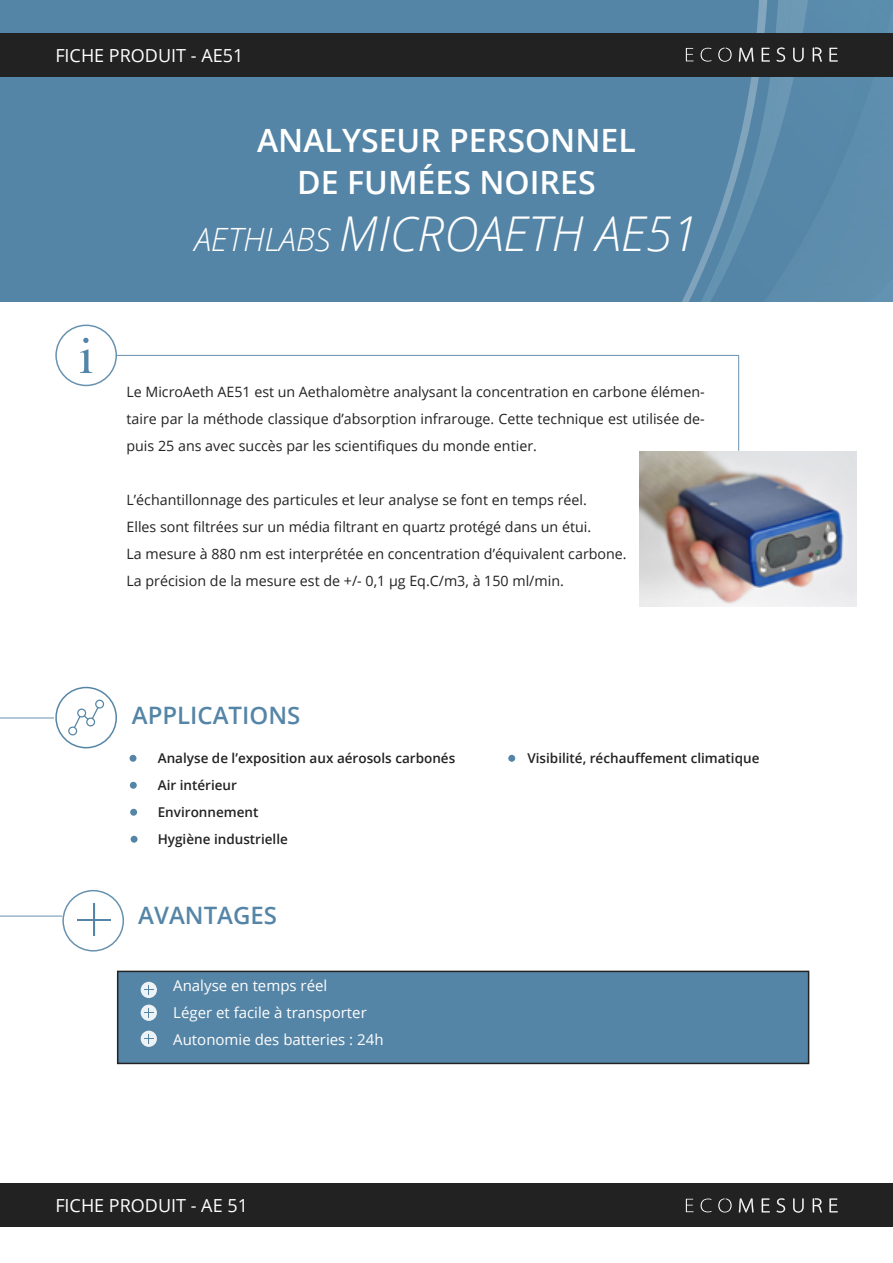
<style>
.page{position:relative;width:893px;height:1263px;background:#fff}
.page>*{position:absolute;margin:0;border:0;box-sizing:border-box;transform-origin:0 0}
.t1{font:italic 300 48px "Open Sans";color:#fff}
.t2{font:600 32.1px "Open Sans";color:#fff}
.t3{font:600 24px "Open Sans";color:#5585a6}
.t4{font:18px "Open Sans";color:#fff}
.t5{font:15px "Open Sans";color:#fff}
.t6{font:14.25px/27px "Open Sans";color:#222223;text-align:justify}
.t7{font:600 13.5px "Open Sans";color:#222223}
.s1{font-size:32.1px}
</style>
<div class="page">
<div style="left:0;top:0;width:893px;height:302px;background:#5585a6"></div>
<img style="left:682px;top:237px;width:28px;height:65px">
<img style="left:710px;top:0;width:54px;height:301px">
<img style="left:764px;top:0;width:129px;height:302px">
<div style="left:0;top:33px;width:893px;height:44px;background:#222223"></div>
<div style="left:0;top:1183px;width:893px;height:44px;background:#222223"></div>
<svg style="left:686px;top:48px;width:7px;height:13px"></svg>
<svg style="left:701px;top:48px;width:11px;height:14px"></svg>
<svg style="left:718px;top:48px;width:14px;height:14px"></svg>
<svg style="left:739px;top:48px;width:14px;height:14px"></svg>
<svg style="left:762px;top:48px;width:8px;height:14px"></svg>
<svg style="left:776px;top:48px;width:9px;height:14px"></svg>
<svg style="left:793px;top:48px;width:11px;height:14px"></svg>
<svg style="left:813px;top:47px;width:9px;height:15px"></svg>
<svg style="left:829px;top:48px;width:9px;height:14px"></svg>
<svg style="left:686px;top:1199px;width:7px;height:13px"></svg>
<svg style="left:701px;top:1198px;width:11px;height:14px"></svg>
<svg style="left:718px;top:1198px;width:14px;height:14px"></svg>
<svg style="left:739px;top:1198px;width:14px;height:14px"></svg>
<svg style="left:762px;top:1198px;width:8px;height:14px"></svg>
<svg style="left:776px;top:1198px;width:9px;height:14px"></svg>
<svg style="left:793px;top:1198px;width:11px;height:14px"></svg>
<svg style="left:813px;top:1198px;width:9px;height:14px"></svg>
<svg style="left:829px;top:1198px;width:9px;height:14px"></svg>
<hr style="left:117px;top:355px;width:622px;height:1px;background:#5585a6">
<hr style="left:738px;top:356px;width:1px;height:95px;background:#5585a6">
<hr style="left:0;top:718px;width:54px;height:1px;background:#5585a6">
<div style="left:55px;top:325px;width:62px;height:61px;border:2px solid #5585a6;border-radius:50%"></div>
<svg style="left:68px;top:700px;width:36px;height:35px"></svg>
<div style="left:55px;top:687px;width:62px;height:61px;border:2px solid #5585a6;border-radius:50%"></div>
<svg style="left:80px;top:338px;width:12px;height:35px"></svg>
<div style="left:130px;top:755px;width:6px;height:7px;background:#5585a6;border-radius:50%"></div>
<div style="left:130px;top:782px;width:7px;height:7px;background:#5585a6;border-radius:50%"></div>
<div style="left:130px;top:809px;width:7px;height:7px;background:#5585a6;border-radius:50%"></div>
<div style="left:131px;top:836px;width:7px;height:7px;background:#5585a6;border-radius:50%"></div>
<div style="left:508px;top:755px;width:7px;height:7px;background:#5585a6;border-radius:50%"></div>
<hr style="left:0;top:916px;width:62px;height:1px;background:#5585a6">
<div style="left:62px;top:890px;width:62px;height:61px;border:2px solid #5585a6;border-radius:50%"></div>
<hr style="left:94px;top:903px;width:1px;height:33px;background:#5485a6">
<hr style="left:78px;top:919px;width:33px;height:1px;background:#5485a6">
<div style="left:117px;top:971px;width:692px;height:93px;background:#5585a6;border:2px solid #222223"></div>
<svg style="left:141px;top:1031px;width:16px;height:16px"></svg>
<svg style="left:144px;top:1034px;width:9px;height:9px"></svg>
<svg style="left:141px;top:982px;width:16px;height:16px"></svg>
<svg style="left:144px;top:985px;width:9px;height:9px"></svg>
<svg style="left:141px;top:1004px;width:16px;height:17px"></svg>
<svg style="left:144px;top:1008px;width:9px;height:9px"></svg>
<img style="left:640px;top:452px;width:216px;height:154px">
<p class="t4" style="left:55px;top:43px;width:189px">FICHE PRODUIT - AE51</p>
<p class="t2" style="left:257px;top:118px;width:380px">ANALYSEUR PERSONNEL</p>
<p class="t2" style="left:297px;top:160px;width:300px">DE FUMÉES NOIRES</p>
<p class="t1" style="left:194px;top:201px;width:506px"><span class="s1">AETHLABS</span> MICROAETH AE51</p>
<p class="t6" style="left:126px;top:378px;width:580px">Le MicroAeth AE51 est un Aethalomètre analysant la concentration en carbone élémen&shy;taire par la méthode classique d’absorption infrarouge. Cette technique est utilisée de&shy;puis 25 ans avec succès par les scientifiques du monde entier.</p>
<p class="t6" style="left:126px;top:486px;width:462px">L’échantillonnage des particules et leur analyse se font en temps réel.</p>
<p class="t6" style="left:126px;top:513px;width:466px">Elles sont filtrées sur un média filtrant en quartz protégé dans un étui.</p>
<p class="t6" style="left:126px;top:540px;width:502px">La mesure à 880 nm est interprétée en concentration d’équivalent carbone.</p>
<p class="t6" style="left:126px;top:567px;width:439px">La précision de la mesure est de +/- 0,1 µg Eq.C/m3, à 150 ml/min.</p>
<p class="t3" style="left:132px;top:699px;width:170px">APPLICATIONS</p>
<p class="t7" style="left:158px;top:749px;width:299px">Analyse de l’exposition aux aérosols carbonés</p>
<p class="t7" style="left:527px;top:749px;width:234px">Visibilité, réchauffement climatique</p>
<p class="t7" style="left:158px;top:776px;width:81px">Air intérieur</p>
<p class="t7" style="left:158px;top:803px;width:102px">Environnement</p>
<p class="t7" style="left:158px;top:830px;width:132px">Hygiène industrielle</p>
<p class="t3" style="left:138px;top:898px;width:140px">AVANTAGES</p>
<p class="t5" style="left:173px;top:975px;width:156px">Analyse en temps réel</p>
<p class="t5" style="left:173px;top:1002px;width:195px">Léger et facile à transporter</p>
<p class="t5" style="left:173px;top:1029px;width:212px">Autonomie des batteries : 24h</p>
<p class="t4" style="left:55px;top:1193px;width:194px">FICHE PRODUIT - AE 51</p>
</div>
